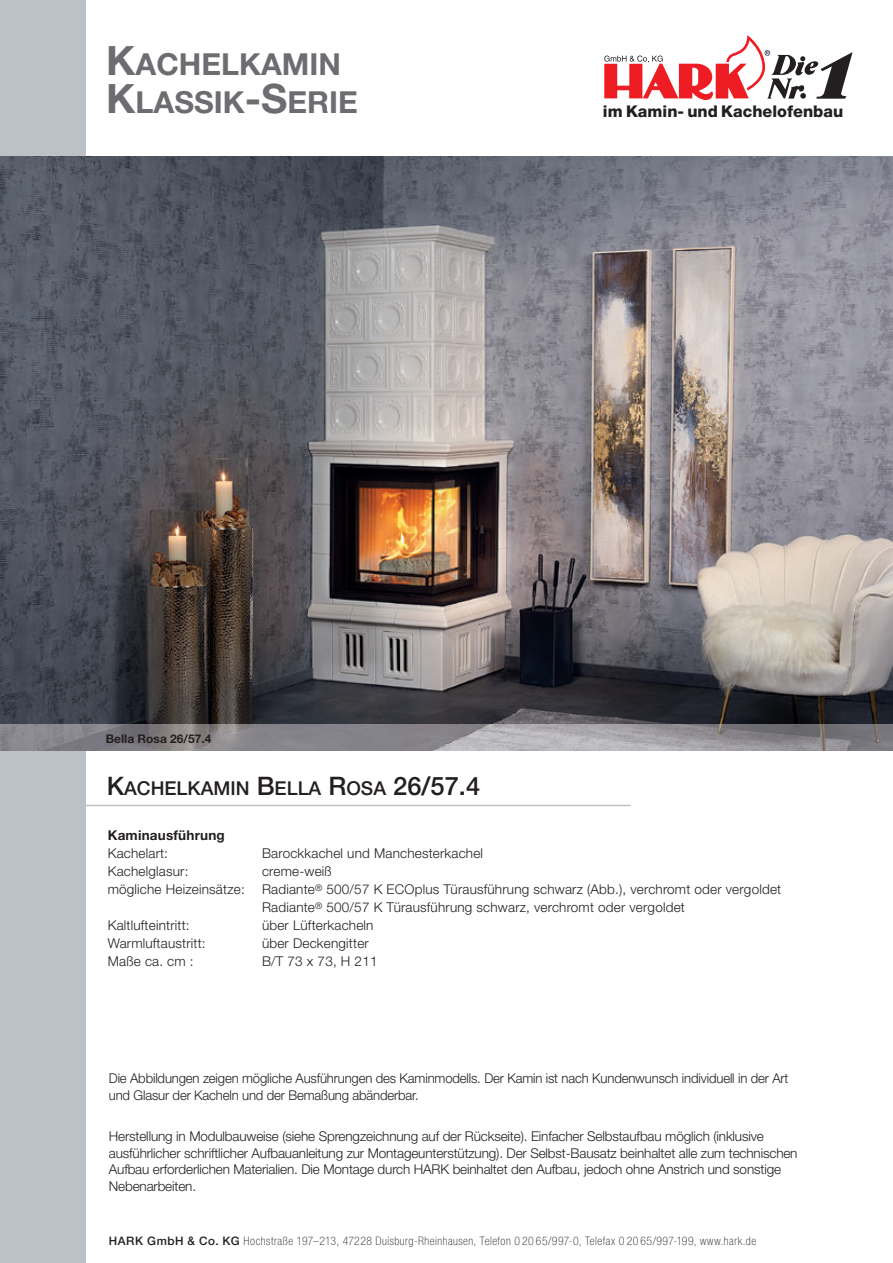
<style>
.page{position:relative;width:893px;height:1263px;background:#fff}
.page>*{position:absolute;margin:0;border:0;box-sizing:border-box;transform-origin:0 0}
.t1{font:700 30.3px/37.5px "Helvetica Neue LT Std";color:#6c6d70}
.t2{font:500 19.2px "Helvetica Neue LT Std";color:#231f20}
.t3{font:800 16.2px "Helvetica Neue LT Std";color:#231f20}
.t4{font:300 13.5px/16.5px "Helvetica Neue LT Std";letter-spacing:-.01em;color:#231f20}
.t5{font:300 13.5px/18px "Helvetica Neue LT Std";letter-spacing:.015em;color:#231f20}
.t6{font:700 13.5px "Helvetica Neue LT Std";letter-spacing:.015em;color:#231f20}
.t7{font:700 12px "Helvetica Neue LT Std";color:#231f20}
.t8{font:100 condensed 11.7px "Helvetica Neue LT Std";letter-spacing:.045em;color:#231f20}
.s1{font-size:40.5px}
.s2{font-size:25.5px}
.s3{font-weight:500;font-stretch:normal}
</style>
<div class="page">
<div style="left:0;top:0;width:85px;height:1263px;background:#bbc1c4"></div>
<hr style="left:0;top:805px;width:631px;height:1px;background:#bbc1c4">
<svg style="left:604px;top:35px;width:249px;height:65px"></svg>
<img style="left:0;top:156px;width:893px;height:595px">
<h1 class="t1" style="left:106px;top:45px;width:253px"><span class="s1">K</span>ACHELKAMIN<br><span class="s1">K</span>LASSIK<span class="s1">-S</span>ERIE</h1>
<p class="t3" style="left:603px;top:101px;width:242px">im Kamin- und Kachelofenbau</p>
<p class="t7" style="left:106px;top:732px;width:107px">Bella Rosa 26/57.4</p>
<h2 class="t2" style="left:107px;top:777px;width:375px"><span class="s2">K</span>ACHELKAMIN <span class="s2">B</span>ELLA <span class="s2">R</span>OSA <span class="s2">26/57.4</span></h2>
<p class="t6" style="left:108px;top:826px;width:119px">Kaminausführung</p>
<p class="t5" style="left:108px;top:844px;width:62px">Kachelart:</p>
<p class="t5" style="left:262px;top:844px;width:223px">Barockkachel und Manchesterkachel</p>
<p class="t5" style="left:108px;top:862px;width:82px">Kachelglasur:</p>
<p class="t5" style="left:262px;top:862px;width:71px">creme-weiß</p>
<p class="t5" style="left:108px;top:880px;width:139px">mögliche Heizeinsätze:</p>
<p class="t5" style="left:262px;top:880px;width:521px">Radiante<sup>®</sup> 500/57 K ECOplus Türausführung schwarz (Abb.), verchromt oder vergoldet<br>Radiante<sup>®</sup> 500/57 K Türausführung schwarz, verchromt oder vergoldet</p>
<p class="t5" style="left:108px;top:916px;width:83px">Kaltlufteintritt:</p>
<p class="t5" style="left:262px;top:916px;width:113px">über Lüfterkacheln</p>
<p class="t5" style="left:108px;top:934px;width:99px">Warmluftaustritt:</p>
<p class="t5" style="left:262px;top:934px;width:108px">über Deckengitter</p>
<p class="t4" style="left:108px;top:953px;width:87px">Maße ca. cm :</p>
<p class="t4" style="left:262px;top:953px;width:117px">B/T 73 x 73, H 211</p>
<p class="t4" style="left:109px;top:1070px;width:681px">Die Abbildungen zeigen mögliche Ausführungen des Kaminmodells. Der Kamin ist nach Kundenwunsch individuell in der Art und Glasur der Kacheln und der Bemaßung abänderbar.</p>
<p class="t4" style="left:109px;top:1128px;width:690px">Herstellung in Modulbauweise (siehe Sprengzeichnung auf der Rückseite). Einfacher Selbstaufbau möglich (inklusive ausführlicher schriftlicher Aufbauanleitung zur Montageunterstützung). Der Selbst-Bausatz beinhaltet alle zum technischen Aufbau erforderlichen Materialien. Die Montage durch HARK beinhaltet den Aufbau, jedoch ohne Anstrich und sonstige Nebenarbeiten.</p>
<p class="t8" style="left:109px;top:1234px;width:649px"><span class="s3">HARK GmbH &amp; Co. KG</span> Hochstraße 197–213, 47228 Duisburg-Rheinhausen, Telefon 0 20 65/997-0, Telefax 0 20 65/997-199, www.hark.de</p>
</div>
